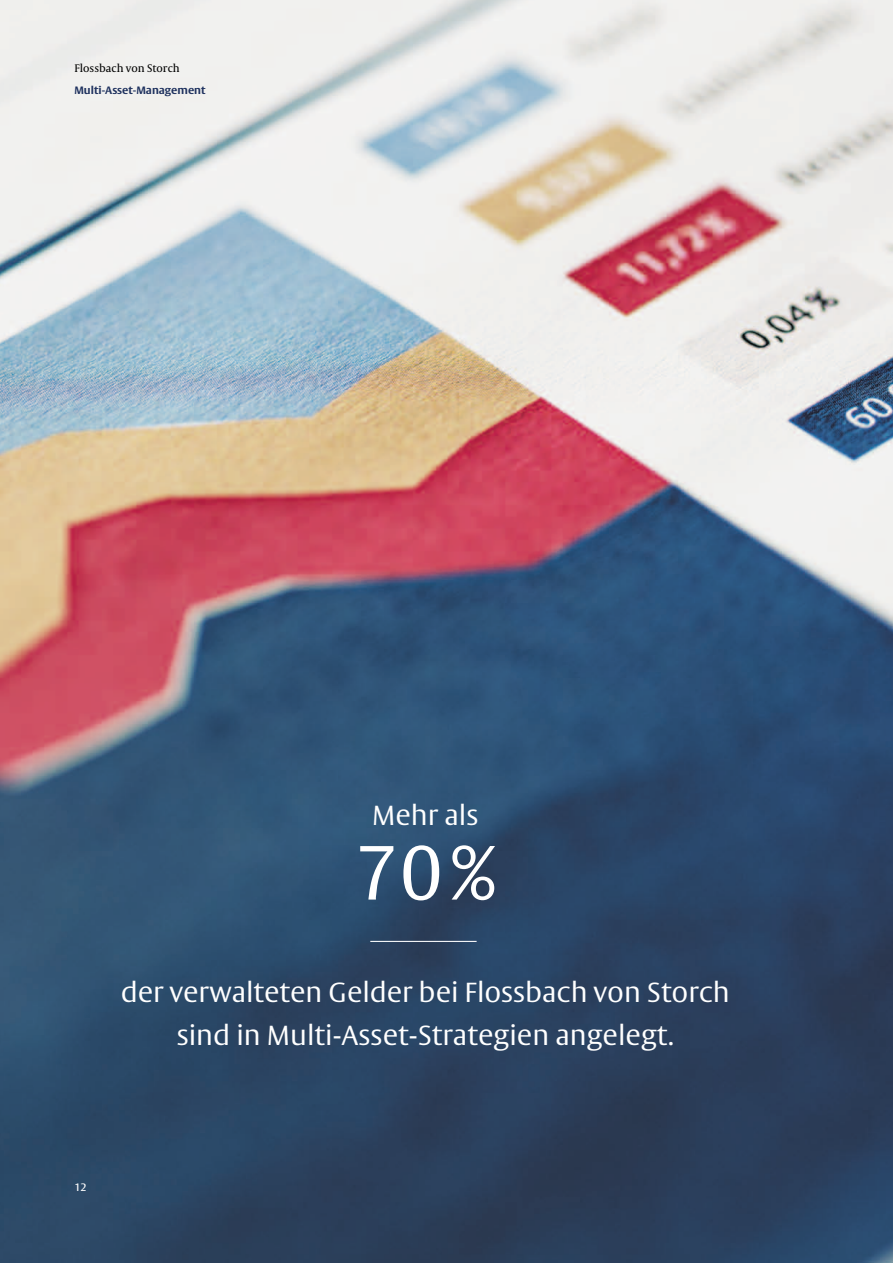
<style>
.page{position:relative;width:893px;height:1263px;background:#fff}
.page>*{position:absolute;margin:0;border:0;box-sizing:border-box;transform-origin:0 0}
.t1{font:300 75px "Big Vesta";color:#fff}
.t2{font:300 27px/42.6px "Big Vesta";color:#fff;text-align:center}
.t3{font:500 11.25px "Capitolium News";color:#000}
.t4{font:700 10.5px "Big Vesta";color:#1e315e}
.t5{font:10.5px "Big Vesta";color:#fff}
</style>
<div class="page">
<img style="left:0;top:0;width:893px;height:1263px">
<hr style="left:370px;top:941px;width:107px;height:1px;background:#fff">
<p class="t3" style="left:74px;top:62px;width:107px">Flossbach von Storch</p>
<p class="t4" style="left:74px;top:84px;width:133px">Multi-Asset-Management</p>
<p class="t2" style="left:372px;top:795px;width:108px">Mehr als</p>
<h1 class="t1" style="left:356px;top:828px;width:140px">70%</h1>
<p class="t2" style="left:121px;top:972px;width:611px">der verwalteten Gelder bei Flossbach von Storch sind in Multi-Asset-Strategien angelegt.</p>
<p class="t5" style="left:74px;top:1181px;width:14px">12</p>
</div>
